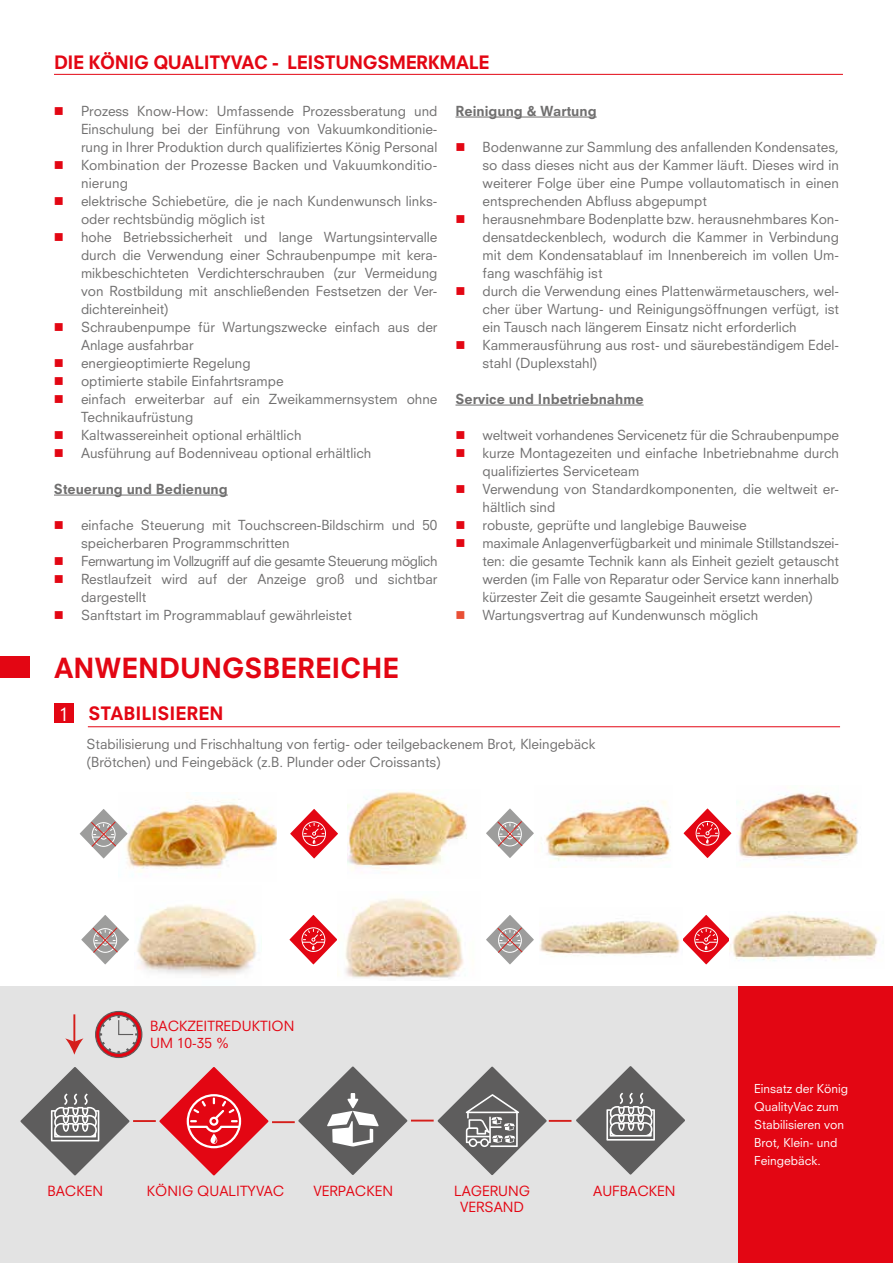
<style>
.page{position:relative;width:893px;height:1263px;background:#fff}
.page>*{position:absolute;margin:0;border:0;box-sizing:border-box;transform-origin:0 0}
.t1{font:800 27px "Neuzeit S";color:#e30613}
.t2{font:800 18px "Neuzeit S";letter-spacing:-.02em;color:#e30613}
.t3{font:800 18px "Neuzeit S";color:#e30613}
.t4{font:13.65px/16.4px "Neuzeit S";color:#e30613}
.t5{font:13.5px/18px "Neuzeit S";color:#706f6f}
.t6{font:800 13.5px "Neuzeit S";color:#706f6f}
.t7{font:12px/18px "Neuzeit S";color:#fff}
.s1{font-weight:400;color:#fdfdfd}
</style>
<div class="page">
<hr style="left:54px;top:74px;width:789px;height:1px;background:#e30613">
<hr style="left:54px;top:495px;width:174px;height:1px;background:#706f6f">
<hr style="left:455px;top:117px;width:142px;height:1px;background:#706f6f">
<hr style="left:455px;top:405px;width:189px;height:1px;background:#706f6f">
<div style="left:0;top:656px;width:29px;height:22px;background:#e30613"></div>
<div style="left:54px;top:704px;width:19px;height:19px;background:#e30613"></div>
<img style="left:127px;top:792px;width:150px;height:85px">
<hr style="left:88px;top:726px;width:752px;height:1px;background:#e30613">
<img style="left:137px;top:905px;width:120px;height:71px">
<img style="left:545px;top:801px;width:126px;height:66px">
<svg style="left:80px;top:809px;width:48px;height:49px"></svg>
<svg style="left:486px;top:808px;width:48px;height:50px"></svg>
<svg style="left:486px;top:915px;width:48px;height:49px"></svg>
<svg style="left:81px;top:915px;width:48px;height:49px"></svg>
<svg style="left:683px;top:915px;width:46px;height:49px"></svg>
<svg style="left:289px;top:915px;width:48px;height:49px"></svg>
<svg style="left:290px;top:809px;width:48px;height:49px"></svg>
<svg style="left:684px;top:808px;width:47px;height:50px"></svg>
<img style="left:348px;top:790px;width:119px;height:80px">
<img style="left:736px;top:792px;width:123px;height:74px">
<img style="left:337px;top:898px;width:127px;height:81px">
<div style="left:738px;top:986px;width:155px;height:277px;background:#e30613"></div>
<div style="left:0;top:986px;width:738px;height:277px;background:#e3e3e3"></div>
<svg style="left:20px;top:1067px;width:110px;height:108px"></svg>
<svg style="left:51px;top:1093px;width:48px;height:48px;background:#939292"></svg>
<svg style="left:159px;top:1067px;width:110px;height:108px"></svg>
<hr style="left:133px;top:1120px;width:23px;height:2px;background:#d51f1b">
<hr style="left:272px;top:1121px;width:23px;height:2px;background:#d51f1b">
<hr style="left:411px;top:1119px;width:23px;height:2px;background:#d51f1b">
<hr style="left:549px;top:1120px;width:22px;height:2px;background:#d51f1b">
<svg style="left:576px;top:1066px;width:109px;height:109px"></svg>
<svg style="left:606px;top:1092px;width:49px;height:48px;background:#929191"></svg>
<svg style="left:298px;top:1066px;width:109px;height:109px"></svg>
<svg style="left:327px;top:1093px;width:52px;height:54px;background:#999898"></svg>
<svg style="left:438px;top:1066px;width:109px;height:109px"></svg>
<svg style="left:466px;top:1094px;width:53px;height:53px;background:#888787"></svg>
<svg style="left:187px;top:1094px;width:54px;height:54px;background:#e9404a"></svg>
<svg style="left:95px;top:1011px;width:48px;height:48px"></svg>
<hr style="left:73px;top:1014px;width:2px;height:29px;background:#d51f1b">
<svg style="left:65px;top:1038px;width:18px;height:17px"></svg>
<img style="left:539px;top:921px;width:141px;height:36px">
<img style="left:729px;top:914px;width:151px;height:47px">
<h2 class="t2" style="left:54px;top:51px;width:437px">DIE KÖNIG QUALITYVAC - LEISTUNGSMERKMALE</h2>
<p class="t5" style="left:81px;top:102px;width:358px">Prozess Know-How: Umfassende Prozessberatung und Einschulung bei der Einführung von Vakuumkonditionie&shy;rung in Ihrer Produktion durch qualifiziertes König Personal Kombination der Prozesse Backen und Vakuumkonditio&shy;nierung<br>elektrische Schiebetüre, die je nach Kundenwunsch links&shy;oder rechtsbündig möglich ist<br>hohe Betriebssicherheit und lange Wartungsintervalle durch die Verwendung einer Schraubenpumpe mit kera&shy;mikbeschichteten Verdichterschrauben (zur Vermeidung von Rostbildung mit anschließenden Festsetzen der Ver&shy;dichtereinheit)<br>Schraubenpumpe für Wartungszwecke einfach aus der Anlage ausfahrbar<br>energieoptimierte Regelung<br>optimierte stabile Einfahrtsrampe<br>einfach erweiterbar auf ein Zweikammernsystem ohne Technikaufrüstung<br>Kaltwassereinheit optional erhältlich<br>Ausführung auf Bodenniveau optional erhältlich</p>
<p class="t6" style="left:54px;top:480px;width:175px">Steuerung und Bedienung</p>
<p class="t5" style="left:81px;top:515px;width:358px">einfache Steuerung mit Touchscreen-Bildschirm und 50 speicherbaren Programmschritten<br>Fernwartung im Vollzugriff auf die gesamte Steuerung möglich Restlaufzeit wird auf der Anzeige groß und sichtbar dargestellt<br>Sanftstart im Programmablauf gewährleistet</p>
<p class="t6" style="left:455px;top:102px;width:143px">Reinigung &amp; Wartung</p>
<p class="t5" style="left:482px;top:138px;width:358px">Bodenwanne zur Sammlung des anfallenden Kondensates, so dass dieses nicht aus der Kammer läuft. Dieses wird in weiterer Folge über eine Pumpe vollautomatisch in einen entsprechenden Abfluss abgepumpt<br>herausnehmbare Bodenplatte bzw. herausnehmbares Kon&shy;densatdeckenblech, wodurch die Kammer in Verbindung mit dem Kondensatablauf im Innenbereich im vollen Um&shy;fang waschfähig ist<br>durch die Verwendung eines Plattenwärmetauschers, wel&shy;cher über Wartung- und Reinigungsöffnungen verfügt, ist ein Tausch nach längerem Einsatz nicht erforderlich Kammerausführung aus rost- und säurebeständigem Edel&shy;stahl (Duplexstahl)</p>
<p class="t6" style="left:455px;top:390px;width:190px">Service und Inbetriebnahme</p>
<p class="t5" style="left:482px;top:426px;width:358px">weltweit vorhandenes Servicenetz für die Schraubenpumpe kurze Montagezeiten und einfache Inbetriebnahme durch qualifiziertes Serviceteam<br>Verwendung von Standardkomponenten, die weltweit er&shy;hältlich sind<br>robuste, geprüfte und langlebige Bauweise<br>maximale Anlagenverfügbarkeit und minimale Stillstandszei&shy;ten: die gesamte Technik kann als Einheit gezielt getauscht werden (im Falle von Reparatur oder Service kann innerhalb kürzester Zeit die gesamte Saugeinheit ersetzt werden)<br>Wartungsvertrag auf Kundenwunsch möglich</p>
<h1 class="t1" style="left:54px;top:651px;width:347px">ANWENDUNGSBEREICHE</h1>
<h2 class="t3" style="left:59px;top:702px;width:166px"><span class="s1">1</span> STABILISIEREN</h2>
<p class="t5" style="left:87px;top:735px;width:510px">Stabilisierung und Frischhaltung von fertig- oder teilgebackenem Brot, Kleingebäck (Brötchen) und Feingebäck (z.B. Plunder oder Croissants)</p>
<p class="t4" style="left:150px;top:1018px;width:146px">BACKZEITREDUKTION<br>UM 10-35 %</p>
<p class="t4" style="left:47px;top:1182px;width:57px">BACKEN</p>
<p class="t4" style="left:147px;top:1182px;width:139px">KÖNIG QUALITYVAC</p>
<p class="t4" style="left:313px;top:1182px;width:81px">VERPACKEN</p>
<p class="t4" style="left:454px;top:1182px;width:78px">LAGERUNG</p>
<p class="t4" style="left:593px;top:1182px;width:84px">AUFBACKEN</p>
<p class="t4" style="left:460px;top:1199px;width:66px">VERSAND</p>
<p class="t7" style="left:754px;top:1079px;width:96px">Einsatz der König<br>QualityVac zum<br>Stabilisieren von<br>Brot, Klein- und<br>Feingebäck.</p>
</div>
